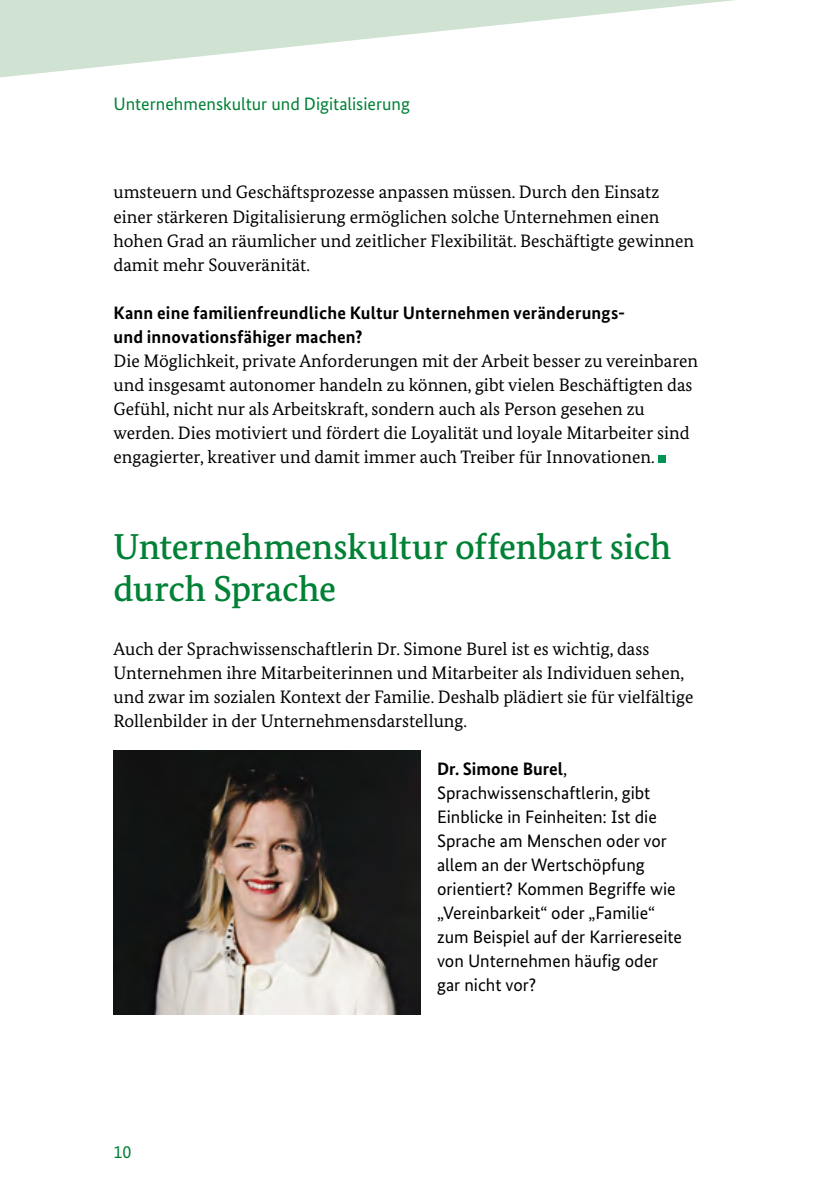
<style>
.page{position:relative;width:840px;height:1191px;background:#fff}
.page>*{position:absolute;margin:0;border:0;box-sizing:border-box;transform-origin:0 0}
.C-02-H2-HL_2_18_21{font:500 36px/42px "Bundes Serif";letter-spacing:-.005em;color:#008136}
.D-01_2-P-Fließtext_o{font:18px/24px "Bundes Serif";color:#000}
.D-01_1-P-Fließtext{font:18px/24px "Bundes Serif";color:#000}
.E-02_2-P-Tipp_FT_sc{font:18px/24px "Bundes Sans";color:#000}
.C-05-H5-HL_5{font:700 18px/24px "Bundes Sans";letter-spacing:.01em;color:#000}
.t1{font:18px "Bundes Sans";color:#008136}
.s1{font-weight:700}
</style>
<div class="page">
<svg style="left:0;top:0;width:735px;height:78px"></svg>
<div style="left:658px;top:455px;width:7px;height:7px;background:#009452"></div>
<img style="left:113px;top:750px;width:307px;height:264px">
<p class="t1" style="left:113px;top:93px;width:298px">Unternehmenskultur und Digitalisierung</p>
<p class="D-01_2-P-Fließtext_o" style="left:113px;top:180px;width:582px">umsteuern und Geschäftsprozesse anpassen müssen. Durch den Einsatz einer stärkeren Digitalisierung ermöglichen solche Unternehmen einen hohen Grad an räumlicher und zeitlicher Flexibilität. Beschäftigte gewinnen damit mehr Souveränität.</p>
<h5 class="C-05-H5-HL_5" style="left:113px;top:300px;width:513px">Kann eine familienfreundliche Kultur Unternehmen veränderungs&shy;und innovationsfähiger machen?</h5>
<p class="D-01_1-P-Fließtext" style="left:113px;top:348px;width:585px">Die Möglichkeit, private Anforderungen mit der Arbeit besser zu vereinbaren und insgesamt autonomer handeln zu können, gibt vielen Beschäftigten das Gefühl, nicht nur als Arbeitskraft, sondern auch als Person gesehen zu werden. Dies motiviert und fördert die Loyalität und loyale Mitarbeiter sind engagierter, kreativer und damit immer auch Treiber für Innovationen.</p>
<h2 class="C-02-H2-HL_2_18_21" style="left:113px;top:525px;width:559px">Unternehmenskultur offenbart sich durch Sprache</h2>
<p class="D-01_2-P-Fließtext_o" style="left:113px;top:636px;width:581px">Auch der Sprachwissenschaftlerin Dr. Simone Burel ist es wichtig, dass Unternehmen ihre Mitarbeiterinnen und Mitarbeiter als Individuen sehen, und zwar im sozialen Kontext der Familie. Deshalb plädiert sie für vielfältige Rollenbilder in der Unternehmensdarstellung.</p>
<p class="E-02_2-P-Tipp_FT_sc" style="left:437px;top:756px;width:246px"><span class="s1">Dr. Simone Burel</span>,<br>Sprachwissenschaftlerin, gibt<br>Einblicke in Feinheiten: Ist die<br>Sprache am Menschen oder vor allem an der Wertschöpfung orientiert? Kommen Begriffe wie „Vereinbarkeit“ oder „Familie“ zum Beispiel auf der Karriereseite von Unternehmen häufig oder gar nicht vor?</p>
<p class="t1" style="left:113px;top:1141px;width:19px">10</p>
</div>
